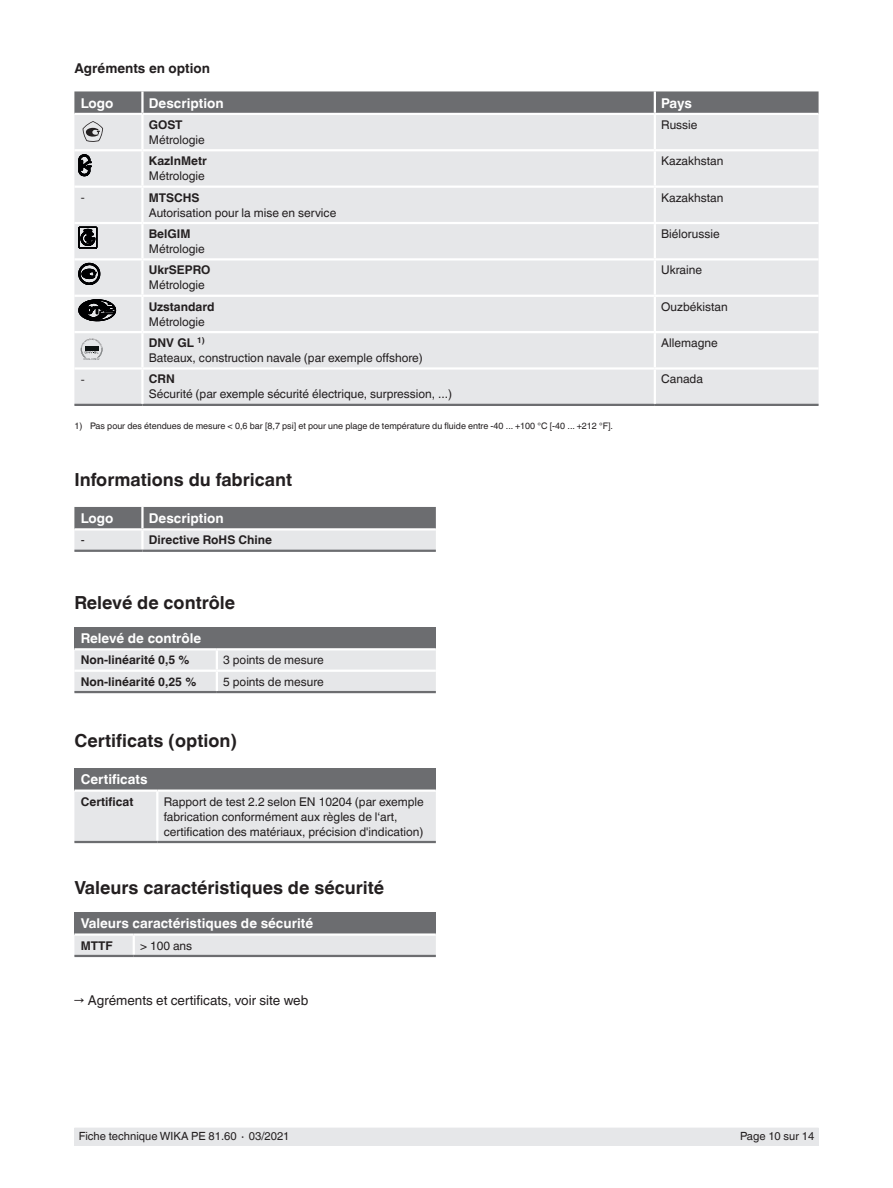
<style>
.page{position:relative;width:893px;height:1188px;background:#fff}
.page>*{position:absolute;margin:0;border:0;box-sizing:border-box;transform-origin:0 0}
.t1{font:700 18px "Helvetica World";color:#231f20}
.t2{font:700 13.5px "Helvetica World";color:#fff}
.t3{font:13.5px "Helvetica World";color:#231f20}
.t4{font:700 13.5px "Helvetica World";color:#231f20}
.t5{font:12px/15px "Helvetica World";color:#231f20}
.t6{font:700 12px "Helvetica World";color:#231f20}
.t7{font:12px "Times New Roman";color:#231f20}
.t8{font:11.25px "Helvetica World";color:#231f20}
.t9{font:9px "Helvetica World";color:#231f20}
.s1{font-weight:700}
</style>
<div class="page">
<div style="left:74px;top:1128px;width:745px;height:17px;background:#e6e7e9"></div>
<svg style="left:74px;top:91px;width:745px;height:22px;background:#717174"></svg>
<div style="left:74px;top:115px;width:745px;height:289px;background:#e6e7e9"></div>
<hr style="left:74px;top:404px;width:68px;height:2px;background:#6c6d70">
<hr style="left:142px;top:404px;width:513px;height:2px;background:#6c6d70">
<hr style="left:655px;top:404px;width:164px;height:2px;background:#6c6d70">
<hr style="left:141px;top:115px;width:3px;height:34px;background:#fff">
<hr style="left:654px;top:115px;width:2px;height:34px;background:#fff">
<hr style="left:74px;top:149px;width:68px;height:2px;background:#fff">
<hr style="left:142px;top:149px;width:513px;height:2px;background:#fff">
<hr style="left:141px;top:151px;width:3px;height:35px;background:#fff">
<hr style="left:655px;top:149px;width:164px;height:2px;background:#fff">
<hr style="left:654px;top:151px;width:2px;height:35px;background:#fff">
<hr style="left:74px;top:186px;width:68px;height:2px;background:#fff">
<hr style="left:142px;top:186px;width:513px;height:2px;background:#fff">
<hr style="left:141px;top:188px;width:3px;height:34px;background:#fff">
<hr style="left:655px;top:186px;width:164px;height:2px;background:#fff">
<hr style="left:654px;top:188px;width:2px;height:34px;background:#fff">
<hr style="left:74px;top:222px;width:68px;height:2px;background:#fff">
<hr style="left:142px;top:222px;width:513px;height:2px;background:#fff">
<hr style="left:141px;top:224px;width:3px;height:34px;background:#fff">
<hr style="left:655px;top:222px;width:164px;height:2px;background:#fff">
<hr style="left:654px;top:224px;width:2px;height:34px;background:#fff">
<hr style="left:74px;top:258px;width:68px;height:3px;background:#fff">
<hr style="left:142px;top:258px;width:513px;height:3px;background:#fff">
<hr style="left:141px;top:261px;width:3px;height:34px;background:#fff">
<hr style="left:655px;top:258px;width:164px;height:3px;background:#fff">
<hr style="left:654px;top:261px;width:2px;height:34px;background:#fff">
<hr style="left:74px;top:295px;width:68px;height:2px;background:#fff">
<hr style="left:142px;top:295px;width:513px;height:2px;background:#fff">
<hr style="left:141px;top:297px;width:3px;height:34px;background:#fff">
<hr style="left:655px;top:295px;width:164px;height:2px;background:#fff">
<hr style="left:654px;top:297px;width:2px;height:34px;background:#fff">
<hr style="left:74px;top:331px;width:68px;height:2px;background:#fff">
<hr style="left:142px;top:331px;width:513px;height:2px;background:#fff">
<hr style="left:141px;top:333px;width:3px;height:34px;background:#fff">
<hr style="left:655px;top:331px;width:164px;height:2px;background:#fff">
<hr style="left:654px;top:333px;width:2px;height:34px;background:#fff">
<hr style="left:74px;top:367px;width:68px;height:3px;background:#fff">
<hr style="left:142px;top:367px;width:513px;height:3px;background:#fff">
<hr style="left:141px;top:370px;width:3px;height:34px;background:#fff">
<hr style="left:655px;top:367px;width:164px;height:3px;background:#fff">
<hr style="left:654px;top:370px;width:2px;height:34px;background:#fff">
<hr style="left:141px;top:91px;width:3px;height:22px;background:#fff">
<hr style="left:654px;top:91px;width:2px;height:22px;background:#fff">
<svg style="left:81px;top:339px;width:21px;height:21px"></svg>
<svg style="left:74px;top:507px;width:362px;height:43px;background:#a4a5a8"></svg>
<hr style="left:142px;top:528px;width:294px;height:3px;background:#fff">
<hr style="left:74px;top:528px;width:68px;height:3px;background:#fff">
<hr style="left:141px;top:531px;width:3px;height:19px;background:#fff">
<hr style="left:74px;top:550px;width:68px;height:2px;background:#6c6d70">
<hr style="left:142px;top:550px;width:294px;height:2px;background:#6c6d70">
<hr style="left:141px;top:507px;width:3px;height:21px;background:#fff">
<div style="left:74px;top:627px;width:362px;height:22px;background:#6c6d70"></div>
<hr style="left:74px;top:691px;width:143px;height:2px;background:#6c6d70">
<hr style="left:217px;top:691px;width:219px;height:2px;background:#6c6d70">
<hr style="left:74px;top:648px;width:143px;height:2px;background:#fff">
<hr style="left:217px;top:648px;width:219px;height:2px;background:#fff">
<svg style="left:74px;top:649px;width:362px;height:43px;background:#e5e6e8"></svg>
<div style="left:74px;top:768px;width:362px;height:23px;background:#6c6d70"></div>
<div style="left:74px;top:792px;width:362px;height:49px;background:#e6e7e9"></div>
<hr style="left:74px;top:790px;width:83px;height:2px;background:#fff">
<hr style="left:157px;top:790px;width:279px;height:2px;background:#fff">
<hr style="left:156px;top:792px;width:2px;height:49px;background:#fff">
<hr style="left:74px;top:841px;width:83px;height:2px;background:#6c6d70">
<hr style="left:157px;top:841px;width:279px;height:2px;background:#6c6d70">
<div style="left:74px;top:912px;width:362px;height:23px;background:#6c6d70"></div>
<div style="left:74px;top:936px;width:362px;height:19px;background:#e6e7e9"></div>
<hr style="left:74px;top:933px;width:60px;height:3px;background:#fff">
<hr style="left:134px;top:933px;width:302px;height:3px;background:#fff">
<hr style="left:74px;top:955px;width:60px;height:2px;background:#6c6d70">
<hr style="left:134px;top:955px;width:302px;height:2px;background:#6c6d70">
<svg style="left:83px;top:121px;width:20px;height:21px"></svg>
<svg style="left:79px;top:155px;width:12px;height:21px"></svg>
<svg style="left:79px;top:227px;width:18px;height:22px"></svg>
<svg style="left:79px;top:263px;width:21px;height:22px"></svg>
<svg style="left:79px;top:300px;width:37px;height:21px"></svg>
<p class="t4" style="left:74px;top:61px;width:137px">Agréments en option</p>
<p class="t2" style="left:81px;top:95px;width:34px">Logo</p>
<p class="t2" style="left:149px;top:95px;width:76px">Description</p>
<p class="t2" style="left:661px;top:95px;width:32px">Pays</p>
<p class="t6" style="left:149px;top:118px;width:35px">GOST</p>
<p class="t5" style="left:149px;top:132px;width:58px">Métrologie</p>
<p class="t5" style="left:661px;top:117px;width:38px">Russie</p>
<p class="t6" style="left:149px;top:154px;width:60px">KazInMetr</p>
<p class="t5" style="left:149px;top:169px;width:58px">Métrologie</p>
<p class="t5" style="left:661px;top:154px;width:64px">Kazakhstan</p>
<p class="t7" style="left:81px;top:189px;width:5px">-</p>
<p class="t6" style="left:149px;top:190px;width:52px">MTSCHS</p>
<p class="t5" style="left:149px;top:205px;width:189px">Autorisation pour la mise en service</p>
<p class="t5" style="left:661px;top:190px;width:64px">Kazakhstan</p>
<p class="t6" style="left:149px;top:227px;width:43px">BelGIM</p>
<p class="t5" style="left:149px;top:241px;width:58px">Métrologie</p>
<p class="t5" style="left:661px;top:226px;width:60px">Biélorussie</p>
<p class="t6" style="left:149px;top:263px;width:63px">UkrSEPRO</p>
<p class="t5" style="left:149px;top:278px;width:58px">Métrologie</p>
<p class="t5" style="left:661px;top:263px;width:42px">Ukraine</p>
<p class="t6" style="left:149px;top:300px;width:67px">Uzstandard</p>
<p class="t5" style="left:149px;top:314px;width:58px">Métrologie</p>
<p class="t5" style="left:661px;top:299px;width:68px">Ouzbékistan</p>
<p class="t5" style="left:149px;top:335px;width:276px"><span class="s1">DNV GL</span> <sup>1)<br></sup>Bateaux, construction navale (par exemple offshore)</p>
<p class="t5" style="left:661px;top:335px;width:58px">Allemagne</p>
<p class="t7" style="left:81px;top:371px;width:5px">-</p>
<p class="t6" style="left:149px;top:372px;width:27px">CRN</p>
<p class="t5" style="left:149px;top:387px;width:305px">Sécurité (par exemple sécurité électrique, surpression, ...)</p>
<p class="t9" style="left:74px;top:421px;width:540px">1) Pas pour des étendues de mesure &lt; 0,6 bar [8,7 psi] et pour une plage de température du fluide entre -40 ... +100 °C [-40 ... +212 °F].</p>
<h1 class="t1" style="left:74px;top:469px;width:219px">Informations du fabricant</h1>
<p class="t2" style="left:81px;top:510px;width:34px">Logo</p>
<p class="t2" style="left:149px;top:510px;width:76px">Description</p>
<p class="t5" style="left:81px;top:533px;width:5px">-</p>
<p class="t6" style="left:149px;top:533px;width:125px">Directive RoHS Chine</p>
<h1 class="t1" style="left:74px;top:592px;width:162px">Relevé de contrôle</h1>
<p class="t2" style="left:81px;top:630px;width:122px">Relevé de contrôle</p>
<p class="t6" style="left:81px;top:653px;width:110px">Non-linéarité 0,5 %</p>
<p class="t5" style="left:223px;top:653px;width:102px">3 points de mesure</p>
<p class="t6" style="left:81px;top:675px;width:117px">Non-linéarité 0,25 %</p>
<p class="t5" style="left:223px;top:674px;width:102px">5 points de mesure</p>
<h1 class="t1" style="left:74px;top:730px;width:164px">Certificats (option)</h1>
<p class="t2" style="left:81px;top:772px;width:68px">Certificats</p>
<p class="t6" style="left:81px;top:794px;width:54px">Certificat</p>
<p class="t5" style="left:164px;top:794px;width:262px">Rapport de test 2.2 selon EN 10204 (par exemple fabrication conformément aux règles de l‘art, certification des matériaux, précision d'indication)</p>
<h1 class="t1" style="left:74px;top:877px;width:311px">Valeurs caractéristiques de sécurité</h1>
<p class="t2" style="left:81px;top:916px;width:234px">Valeurs caractéristiques de sécurité</p>
<p class="t6" style="left:81px;top:938px;width:34px">MTTF</p>
<p class="t5" style="left:140px;top:938px;width:54px">&gt; 100 ans</p>
<p class="t3" style="left:74px;top:993px;width:235px">→ Agréments et certificats, voir site web</p>
<p class="t5" style="left:661px;top:372px;width:43px">Canada</p>
<p class="t8" style="left:79px;top:1130px;width:212px">Fiche technique WIKA PE 81.60 ∙ 03/2021</p>
<p class="t8" style="left:740px;top:1130px;width:76px">Page 10 sur 14</p>
</div>
